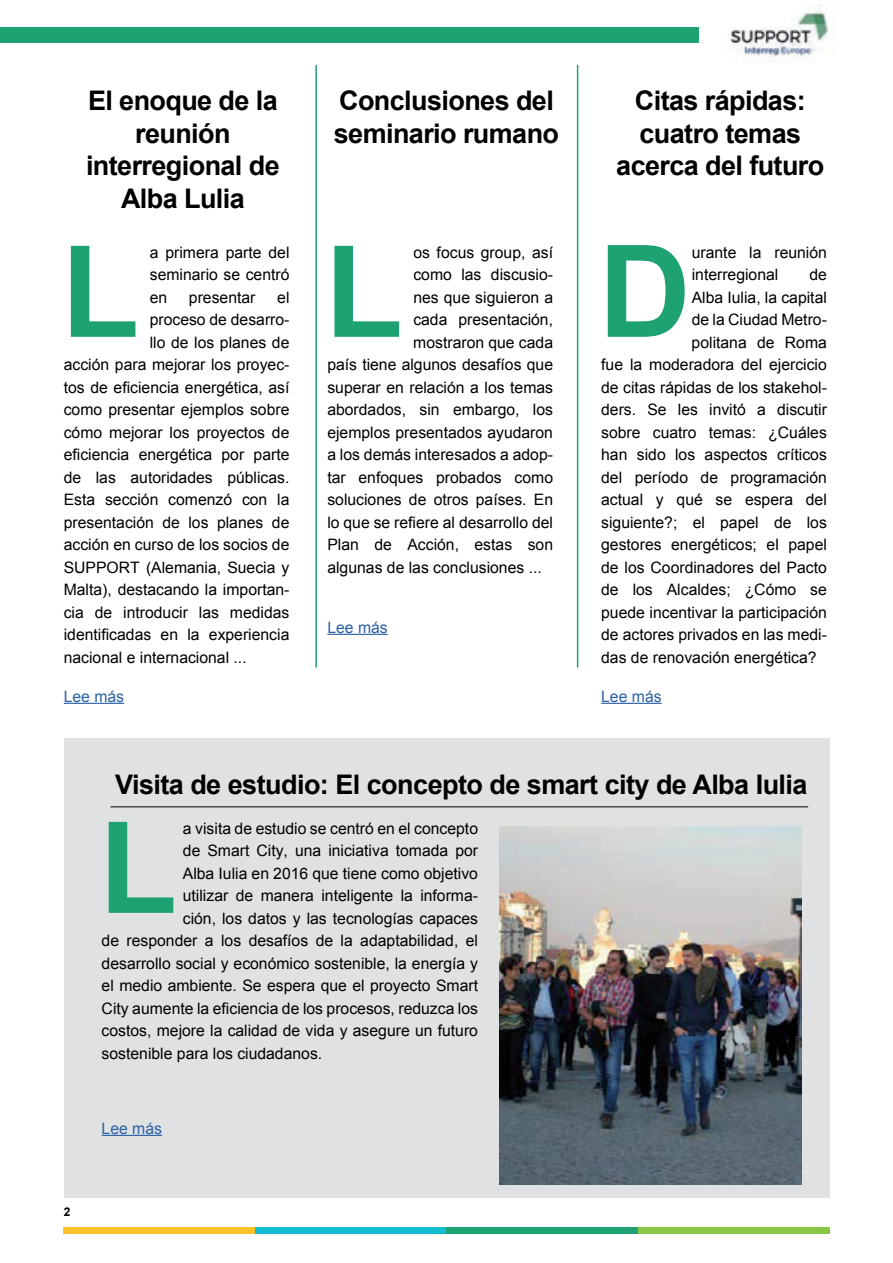
<style>
.page{position:relative;width:893px;height:1263px;background:#fff}
.page>*{position:absolute;margin:0;border:0;box-sizing:border-box;transform-origin:0 0}
.t1{font:700 128.1px "Arial";color:#1ea272}
.t2{font:700 27px/32.4px "Arial";letter-spacing:-.02em;color:#000;text-align:center}
.t3{font:15.75px/22.5px "Arial";color:#000;text-align:justify}
.t4{font:15.75px "Arial";color:#2d62a4}
.t5{font:700 12px "Arial";color:#000}
</style>
<div class="page">
<div style="left:64px;top:739px;width:765px;height:459px;background:#e0e1e3"></div>
<img style="left:499px;top:826px;width:303px;height:358px">
<hr style="left:110px;top:807px;width:698px;height:1px;background:#000">
<div style="left:0;top:28px;width:698px;height:15px;background:#1ea272"></div>
<div style="left:64px;top:1227px;width:191px;height:7px;background:#fdc32a"></div>
<div style="left:255px;top:1227px;width:191px;height:7px;background:#14bcd2"></div>
<div style="left:446px;top:1227px;width:192px;height:7px;background:#1ea272"></div>
<div style="left:638px;top:1227px;width:191px;height:7px;background:#8ac646"></div>
<img style="left:729px;top:5px;width:100px;height:58px">
<hr style="left:64px;top:703px;width:60px;height:1px;background:#2d62a4">
<hr style="left:102px;top:1135px;width:60px;height:1px;background:#2d62a4">
<hr style="left:327px;top:634px;width:61px;height:1px;background:#2d62a4">
<hr style="left:601px;top:703px;width:61px;height:1px;background:#2d62a4">
<hr style="left:315px;top:65px;width:2px;height:602px;background:#1ea272">
<hr style="left:577px;top:65px;width:1px;height:602px;background:#1ea272">
<h2 class="t2" style="left:86px;top:86px;width:195px">El enoque de la reunión interregional de<br>Alba Lulia</h2>
<p class="t3" style="left:150px;top:241px;width:141px">a primera parte del seminario se centró en</p>
<h1 class="t1" style="left:61px;top:206px;width:80px">L</h1>
<p class="t3" style="left:189px;top:286px;width:68px">presentar</p>
<p class="t3" style="left:277px;top:286px;width:14px">el</p>
<p class="t3" style="left:150px;top:308px;width:141px">proceso de desarro-</p>
<p class="t3" style="left:150px;top:331px;width:141px">llo de los planes de</p>
<p class="t3" style="left:64px;top:353px;width:227px">acción para mejorar los proyec-</p>
<p class="t3" style="left:64px;top:376px;width:227px">tos de eficiencia energética, así</p>
<p class="t3" style="left:64px;top:399px;width:227px">como presentar ejemplos sobre</p>
<p class="t3" style="left:64px;top:421px;width:227px">cómo mejorar los proyectos de</p>
<p class="t3" style="left:64px;top:444px;width:227px">eficiencia energética por parte</p>
<p class="t3" style="left:64px;top:466px;width:227px">de las autoridades públicas.</p>
<p class="t3" style="left:64px;top:489px;width:227px">Esta sección comenzó con la</p>
<p class="t3" style="left:64px;top:511px;width:227px">presentación de los planes de</p>
<p class="t3" style="left:64px;top:534px;width:227px">acción en curso de los socios de</p>
<p class="t3" style="left:64px;top:556px;width:227px">SUPPORT (Alemania, Suecia y</p>
<p class="t3" style="left:64px;top:579px;width:227px">Malta), destacando la importan-</p>
<p class="t3" style="left:64px;top:601px;width:227px">cia de introducir las medidas</p>
<p class="t3" style="left:64px;top:624px;width:227px">identificadas en la experiencia</p>
<p class="t3" style="left:64px;top:646px;width:184px">nacional e internacional ...</p>
<p class="t4" style="left:64px;top:686px;width:62px">Lee más</p>
<h2 class="t2" style="left:334px;top:86px;width:227px;text-align:left">Conclusiones del seminario rumano</h2>
<h1 class="t1" style="left:325px;top:206px;width:80px">L</h1>
<p class="t3" style="left:413px;top:241px;width:141px">os focus group, así</p>
<p class="t3" style="left:413px;top:263px;width:141px">como las discusio-</p>
<p class="t3" style="left:413px;top:286px;width:141px">nes que siguieron a</p>
<p class="t3" style="left:413px;top:308px;width:141px">cada presentación,</p>
<p class="t3" style="left:413px;top:331px;width:141px">mostraron que cada</p>
<p class="t3" style="left:327px;top:353px;width:227px">país tiene algunos desafíos que</p>
<p class="t3" style="left:327px;top:376px;width:227px">superar en relación a los temas</p>
<p class="t3" style="left:327px;top:399px;width:227px">abordados, sin embargo, los</p>
<p class="t3" style="left:327px;top:421px;width:227px">ejemplos presentados ayudaron</p>
<p class="t3" style="left:327px;top:444px;width:227px">a los demás interesados a adop-</p>
<p class="t3" style="left:327px;top:466px;width:227px">tar enfoques probados como</p>
<p class="t3" style="left:327px;top:489px;width:227px">soluciones de otros países. En</p>
<p class="t3" style="left:327px;top:511px;width:227px">lo que se refiere al desarrollo del</p>
<p class="t3" style="left:327px;top:534px;width:227px">Plan de Acción, estas son</p>
<p class="t3" style="left:327px;top:556px;width:216px">algunas de las conclusiones ...</p>
<p class="t4" style="left:327px;top:617px;width:62px">Lee más</p>
<h2 class="t2" style="left:616px;top:86px;width:210px">Citas rápidas: cuatro temas acerca del futuro</h2>
<h1 class="t1" style="left:598px;top:206px;width:94px">D</h1>
<p class="t3" style="left:692px;top:241px;width:137px">urante la reunión interregional</p>
<p class="t3" style="left:809px;top:263px;width:19px">de</p>
<p class="t3" style="left:692px;top:286px;width:137px">Alba Iulia, la capital</p>
<p class="t3" style="left:692px;top:308px;width:137px">de la Ciudad Metro-</p>
<p class="t3" style="left:692px;top:331px;width:137px">politana de Roma</p>
<p class="t3" style="left:601px;top:353px;width:227px">fue la moderadora del ejercicio</p>
<p class="t3" style="left:601px;top:376px;width:227px">de citas rápidas de los stakehol-</p>
<p class="t3" style="left:601px;top:399px;width:227px">ders. Se les invitó a discutir</p>
<p class="t3" style="left:601px;top:421px;width:227px">sobre cuatro temas: ¿Cuáles</p>
<p class="t3" style="left:601px;top:444px;width:227px">han sido los aspectos críticos</p>
<p class="t3" style="left:601px;top:466px;width:227px">del período de programación</p>
<p class="t3" style="left:601px;top:489px;width:227px">actual y qué se espera del</p>
<p class="t3" style="left:601px;top:511px;width:227px">siguiente?; el papel de los</p>
<p class="t3" style="left:601px;top:534px;width:227px">gestores energéticos; el papel</p>
<p class="t3" style="left:601px;top:556px;width:227px">de los Coordinadores del Pacto</p>
<p class="t3" style="left:601px;top:579px;width:227px">de los Alcaldes; ¿Cómo se</p>
<p class="t3" style="left:601px;top:601px;width:227px">puede incentivar la participación</p>
<p class="t3" style="left:601px;top:624px;width:227px">de actores privados en las medi-</p>
<p class="t3" style="left:601px;top:646px;width:217px">das de renovación energética?</p>
<p class="t4" style="left:601px;top:686px;width:62px">Lee más</p>
<h2 class="t2" style="left:115px;top:769px;width:694px">Visita de estudio: El concepto de smart city de Alba Iulia</h2>
<h1 class="t1" style="left:99px;top:782px;width:80px">L</h1>
<p class="t3" style="left:183px;top:817px;width:297px">a visita de estudio se centró en el concepto</p>
<p class="t3" style="left:183px;top:839px;width:297px">de Smart City, una iniciativa tomada por</p>
<p class="t3" style="left:183px;top:862px;width:297px">Alba Iulia en 2016 que tiene como objetivo</p>
<p class="t3" style="left:183px;top:884px;width:297px">utilizar de manera inteligente la informa-</p>
<p class="t3" style="left:183px;top:907px;width:297px">ción, los datos y las tecnologías capaces</p>
<p class="t3" style="left:102px;top:929px;width:378px">de responder a los desafíos de la adaptabilidad, el</p>
<p class="t3" style="left:102px;top:952px;width:378px">desarrollo social y económico sostenible, la energía y</p>
<p class="t3" style="left:102px;top:975px;width:378px">el medio ambiente. Se espera que el proyecto Smart</p>
<p class="t3" style="left:102px;top:997px;width:378px">City aumente la eficiencia de los procesos, reduzca los</p>
<p class="t3" style="left:102px;top:1020px;width:378px">costos, mejore la calidad de vida y asegure un futuro</p>
<p class="t3" style="left:102px;top:1042px;width:222px">sostenible para los ciudadanos.</p>
<p class="t5" style="left:64px;top:1204px;width:8px">2</p>
<p class="t4" style="left:102px;top:1118px;width:62px">Lee más</p>
</div>
